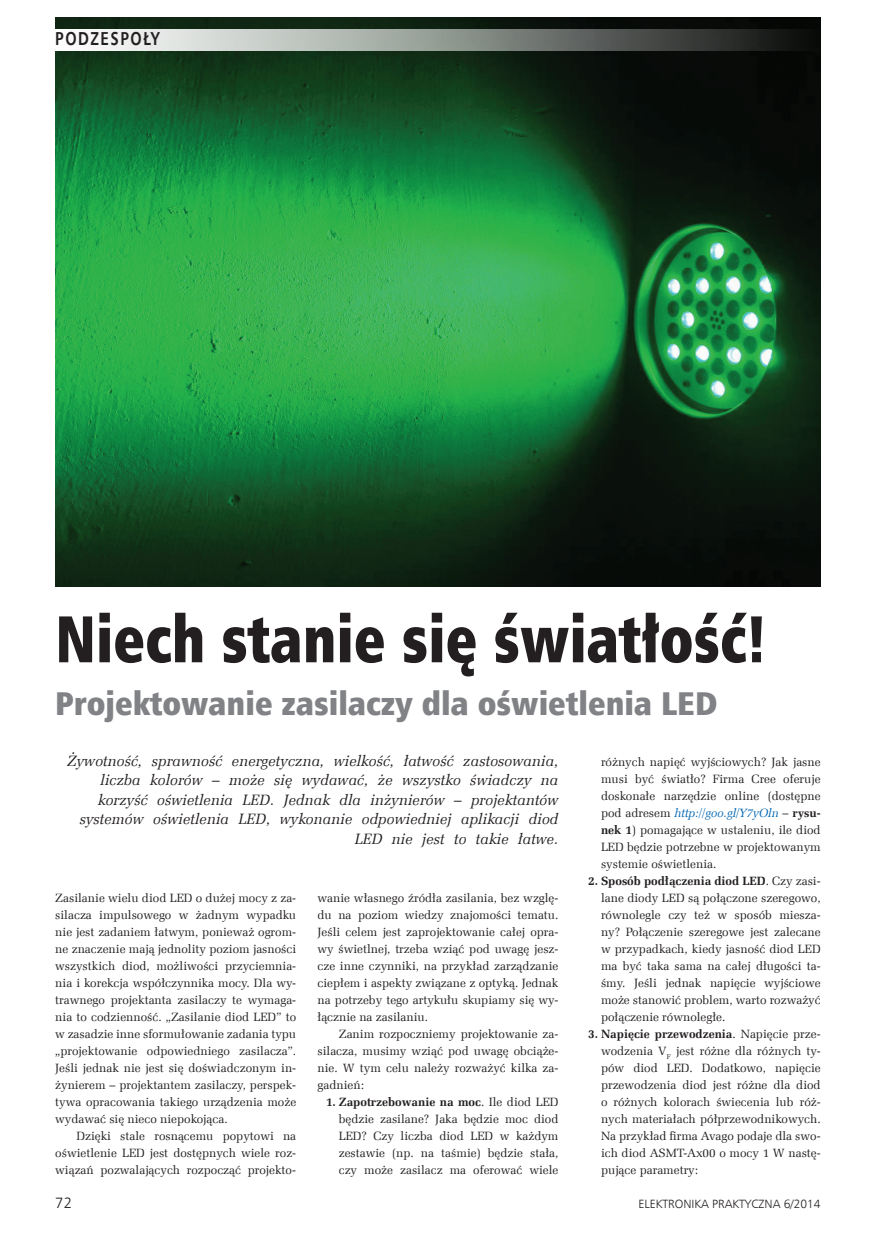
<style>
.page{position:relative;width:893px;height:1234px;background:#fff}
.page>*{position:absolute;margin:0;border:0;box-sizing:border-box;transform-origin:0 0}
._9_Tytul{font:66px "Humnst 777 X Blk Cn EU";color:#231f20;scale:.9 1}
._0_Podtytul{font:33px "Humnst 777 X Blk Cn EU";color:#808285}
.t1{font:700 18.75px "Humnst 777 EU";letter-spacing:.1em;color:#231f20;scale:.8 1}
._2_Lead{font:italic 15px/19.5px "Zapf Ellipt EU";letter-spacing:.005em;color:#231f20;text-align:right}
.t2{font:15px "Humnst 777 Lt EU";color:#231f20}
._1_Body{font:12px/17px "Zapf Ellipt EU";color:#231f20;text-align:justify}
.t3{font:12px "Humnst 777 Lt EU";color:#231f20}
.s1{font-style:italic;color:#0166b3}
.s2{font-weight:700}
</style>
<div class="page">
<img style="left:55px;top:17px;width:766px;height:569px">
<div style="left:51px;top:29px;width:770px;height:21px;background:linear-gradient(to right,#fff,#0f1310)"></div>
<p class="t1" style="left:55px;top:26px;width:132px">PODZESPOŁY</p>
<h3 class="t1" style="left:55px;top:27px;width:279px">NOTATNIK KONSTRUKTORA</h3>
<p class="_9_Tytul" style="left:55px;top:596px;width:791px">Niech stanie się światłość!</p>
<p class="_0_Podtytul" style="left:55px;top:682px;width:664px">Projektowanie zasilaczy dla oświetlenia LED</p>
<p class="_2_Lead" style="left:68px;top:751px;width:492px">Żywotność, sprawność energetyczna, wielkość, łatwość zastosowania, liczba kolorów – może się wydawać, że wszystko świadczy na korzyść oświetlenia LED. Jednak dla inżynierów – projektantów systemów oświetlenia LED, wykonanie odpowiedniej aplikacji diod LED nie jest to takie łatwe.</p>
<p class="_1_Body" style="left:601px;top:753px;width:221px">różnych napięć wyjściowych? Jak jasne musi być światło? Firma Cree oferuje doskonałe narzędzie online (dostępne pod adresem <span class="s1">http://goo.gl/Y7yOln</span> – <span class="s2">rysu&shy;nek 1</span>) pomagające w ustaleniu, ile diod LED będzie potrzebne w projektowanym systemie oświetlenia.</p>
<p class="_1_Body" style="left:601px;top:872px;width:221px;text-indent:-13px"><span class="s2">2. Sposób podłączenia diod LED</span>. Czy zasi&shy;lane diody LED są połączone szeregowo, równolegle czy też w sposób miesza&shy;ny? Połączenie szeregowe jest zalecane w przypadkach, kiedy jasność diod LED ma być taka sama na całej długości ta&shy;śmy. Jeśli jednak napięcie wyjściowe może stanowić problem, warto rozważyć połączenie równoległe.</p>
<p class="_1_Body" style="left:601px;top:1025px;width:221px;text-indent:-13px"><span class="s2">3. Napięcie przewodzenia</span>. Napięcie prze&shy;wodzenia V<sub>F</sub> jest różne dla różnych ty&shy;pów diod LED. Dodatkowo, napięcie przewodzenia diod jest różne dla diod o różnych kolorach świecenia lub róż&shy;nych materiałach półprzewodnikowych.<br>Na przykład firma Avago podaje dla swo&shy;ich diod ASMT-Ax00 o mocy 1 W nastę&shy;pujące parametry:</p>
<p class="_1_Body" style="left:55px;top:889px;width:242px">Zasilanie wielu diod LED o dużej mocy z za&shy;silacza impulsowego w żadnym wypadku nie jest zadaniem łatwym, ponieważ ogrom&shy;ne znaczenie mają jednolity poziom jasności wszystkich diod, możliwości przyciemnia&shy;nia i korekcja współczynnika mocy. Dla wy&shy;trawnego projektanta zasilaczy te wymaga&shy;nia to codzienność. „Zasilanie diod LED” to w zasadzie inne sformułowanie zadania typu „projektowanie odpowiedniego zasilacza”.<br>Jeśli jednak nie jest się doświadczonym in&shy;żynierem – projektantem zasilaczy, perspek&shy;tywa opracowania takiego urządzenia może wydawać się nieco niepokojąca.</p>
<p class="_1_Body" style="left:55px;top:1127px;width:242px;text-indent:21px">Dzięki stale rosnącemu popytowi na oświetlenie LED jest dostępnych wiele roz&shy;wiązań pozwalających rozpocząć projekto-</p>
<p class="t2" style="left:55px;top:1193px;width:18px">72</p>
<p class="t3" style="left:638px;top:1196px;width:184px">ELEKTRONIKA PRAKTYCZNA 6/2014</p>
<p class="_1_Body" style="left:317px;top:889px;width:242px">wanie własnego źródła zasilania, bez wzglę&shy;du na poziom wiedzy znajomości tematu.<br>Jeśli celem jest zaprojektowanie całej opra&shy;wy świetlnej, trzeba wziąć pod uwagę jesz&shy;cze inne czynniki, na przykład zarządzanie ciepłem i aspekty związane z optyką. Jednak na potrzeby tego artykułu skupiamy się wy&shy;łącznie na zasilaniu.</p>
<p class="_1_Body" style="left:317px;top:1025px;width:242px;text-indent:21px">Zanim rozpoczniemy projektowanie za&shy;silacza, musimy wziąć pod uwagę obciąże&shy;nie. W tym celu należy rozważyć kilka za&shy;gadnień:</p>
<p class="_1_Body" style="left:339px;top:1093px;width:221px;text-indent:-13px"><span class="s2">1. Zapotrzebowanie na moc</span>. Ile diod LED będzie zasilane? Jaka będzie moc diod LED? Czy liczba diod LED w każdym zestawie (np. na taśmie) będzie stała, czy może zasilacz ma oferować wiele</p>
</div>
